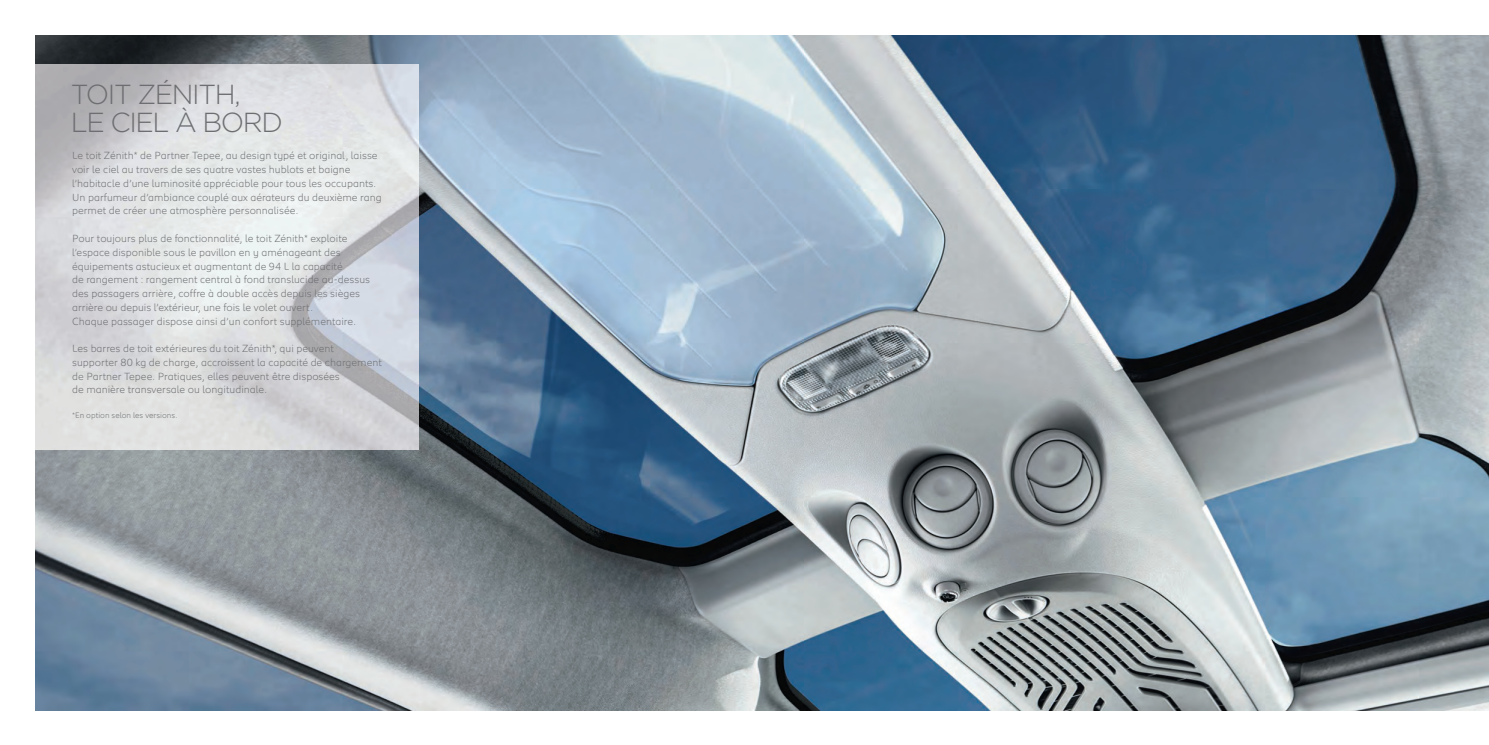
<style>
.page{position:relative;width:1489px;height:745px;background:#fff}
.page>*{position:absolute;margin:0;border:0;box-sizing:border-box;transform-origin:0 0}
.t1{font:300 27.5px/27.5px "Gotham";letter-spacing:-.05em;color:#6d6e71}
.t2{font:300 10.62px/13.8px "Peugeot";color:#6d6e71}
.t3{font:300 8.12px "Peugeot";color:#6d6e71}
</style>
<div class="page">
<img style="left:35px;top:35px;width:1453px;height:674px">
<img style="left:35px;top:64px;width:383px;height:385px">
<h1 class="t1" style="left:71px;top:81px;width:213px">TOIT ZÉNITH,<br>LE CIEL À BORD</h1>
<p class="t2" style="left:72px;top:150px;width:311px">Le toit Zénith* de Partner Tepee, au design typé et original, laisse voir le ciel au travers de ses quatre vastes hublots et baigne l’habitacle d’une luminosité appréciable pour tous les occupants.<br>Un parfumeur d’ambiance couplé aux aérateurs du deuxième rang permet de créer une atmosphère personnalisée.</p>
<p class="t2" style="left:72px;top:232px;width:299px">Pour toujours plus de fonctionnalité, le toit Zénith* exploite l’espace disponible sous le pavillon en y aménageant des équipements astucieux et augmentant de 94 L la capacité<br>de rangement : rangement central à fond translucide au-dessus des passagers arrière, coffre à double accès depuis les sièges arrière ou depuis l’extérieur, une fois le volet ouvert.<br>Chaque passager dispose ainsi d’un confort supplémentaire.</p>
<p class="t2" style="left:72px;top:342px;width:311px">Les barres de toit extérieures du toit Zénith*, qui peuvent supporter 80 kg de charge, accroissent la capacité de chargement de Partner Tepee. Pratiques, elles peuvent être disposées<br>de manière transversale ou longitudinale.</p>
<p class="t3" style="left:72px;top:412px;width:107px">*En option selon les versions.</p>
</div>
